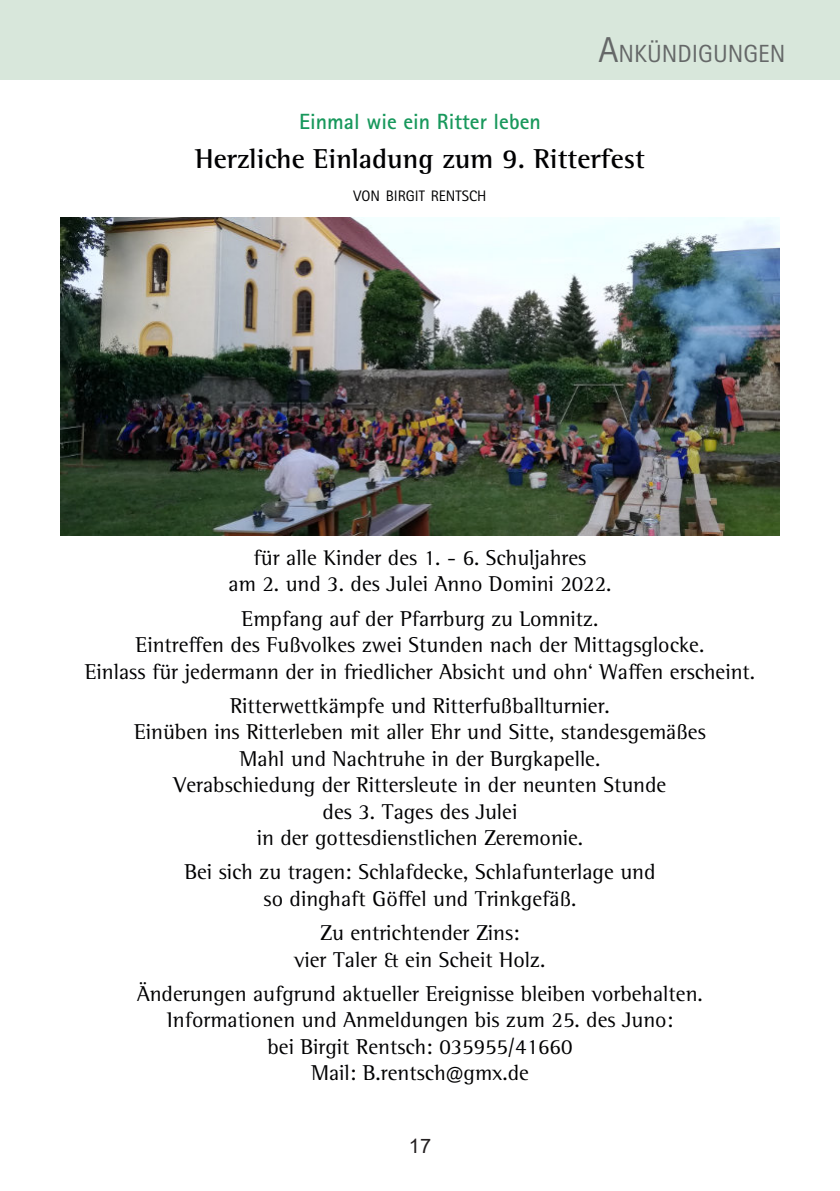
<style>
.page{position:relative;width:840px;height:1191px;background:#fff}
.page>*{position:absolute;margin:0;border:0;box-sizing:border-box;transform-origin:0 0}
.t1{font:700 28px "Rotis Semi Serif Pro";color:#000002}
.t2{font:24.8px "Rotis Sans Serif Pro";color:#656868}
.t3{font:22px/26.4px "Rotis Semi Serif Pro";color:#000002;text-align:center}
.t4{font:700 22px "Rotis Sans Serif Pro";color:#18985c}
.t5{font:20px "Arial";color:#231f20}
.t6{font:15.2px "Rotis Sans Serif Pro";color:#000002}
.s1{font-size:36px}
</style>
<div class="page">
<div style="left:0;top:0;width:839px;height:79px;background:#d8e7db"></div>
<img style="left:60px;top:218px;width:719px;height:317px">
<p class="t2" style="left:598px;top:45px;width:188px"><span class="s1">A</span>NKÜNDIGUNGEN</p>
<p class="t4" style="left:299px;top:113px;width:243px">Einmal wie ein Ritter leben</p>
<p class="t1" style="left:195px;top:149px;width:451px">Herzliche Einladung zum 9. Ritterfest</p>
<p class="t6" style="left:353px;top:190px;width:134px">VON BIRGIT RENTSCH</p>
<p class="t3" style="left:228px;top:547px;width:384px">für alle Kinder des 1. - 6. Schuljahres<br>am 2. und 3. des Julei Anno Domini 2022.</p>
<p class="t3" style="left:85px;top:608px;width:671px">Empfang auf der Pfarrburg zu Lomnitz.<br>Eintreffen des Fußvolkes zwei Stunden nach der Mittagsglocke.<br>Einlass für jedermann der in friedlicher Absicht und ohn‘ Waffen erscheint.</p>
<p class="t3" style="left:134px;top:695px;width:573px">Ritterwettkämpfe und Ritterfußballturnier.<br>Einüben ins Ritterleben mit aller Ehr und Sitte, standesgemäßes Mahl und Nachtruhe in der Burgkapelle.<br>Verabschiedung der Rittersleute in der neunten Stunde<br>des 3. Tages des Julei<br>in der gottesdienstlichen Zeremonie.</p>
<p class="t3" style="left:184px;top:861px;width:472px">Bei sich zu tragen: Schlafdecke, Schlafunterlage und so dinghaft Göffel und Trinkgefäß.</p>
<p class="t3" style="left:294px;top:922px;width:252px">Zu entrichtender Zins:<br>vier Taler &amp; ein Scheit Holz.</p>
<p class="t3" style="left:137px;top:983px;width:567px">Änderungen aufgrund aktueller Ereignisse bleiben vorbehalten.<br>Informationen und Anmeldungen bis zum 25. des Juno:<br>bei Birgit Rentsch: 035955/41660<br>Mail: B.rentsch@gmx.de</p>
<p class="t5" style="left:408px;top:1138px;width:24px">17</p>
</div>
